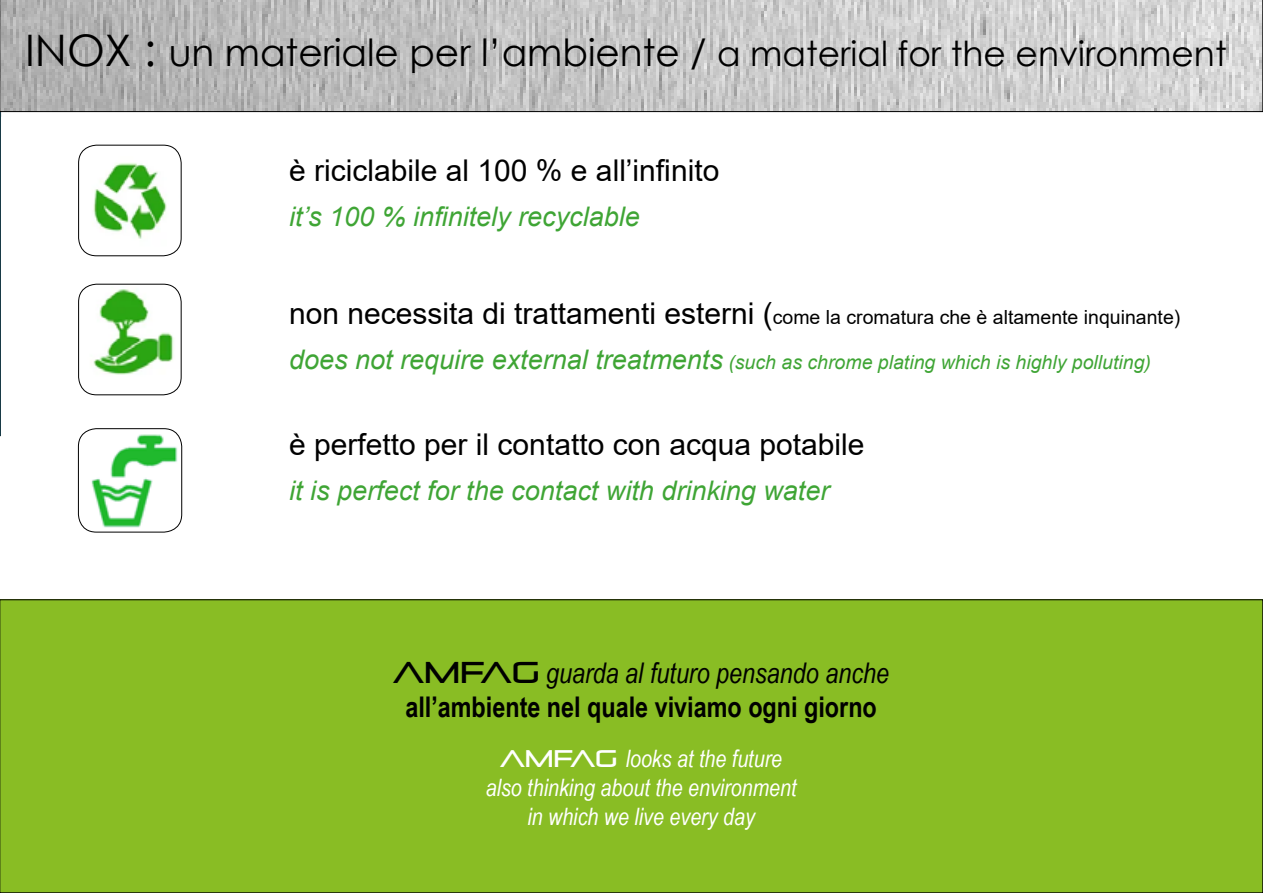
<style>
.page{position:relative;width:1263px;height:893px;background:#fff}
.page>*{position:absolute;margin:0;border:0;box-sizing:border-box;transform-origin:0 0}
.t1{font:34.5px "Century Gothic";color:#000}
.t2{font:30px "Arial";color:#000}
.t3{font:700 28.5px "Arial Narrow";color:#000}
.t4{font:italic 28.5px "Arial Narrow";color:#000}
.t5{font:italic 27px "Arial";color:#3fa535}
.t6{font:italic 24px "Arial Narrow";color:#fff}
.t7{font:italic 19.5px "Arial";color:#3fa535}
.t8{font:19.5px "Arial";color:#000}
.s1{font-size:43.5px}
.s2{font-size:45px}
.s3{font-size:37.5px}
.s4{font-size:30px}
.s5{font-size:27px}
.s6{font-family:"Pirulen";font-style:normal;font-size:30px}
.s7{font-family:"Pirulen";font-style:normal}
</style>
<div class="page">
<svg style="left:1px;top:0;width:1262px;height:112px;background:#c3c3c3"></svg>
<div style="left:0;top:600px;width:1263px;height:293px;background:#89bd24"></div>
<svg style="left:0;top:0;width:1px;height:436px"></svg>
<img style="left:79px;top:145px;width:102px;height:111px">
<div style="left:78px;top:145px;width:104px;height:111px;border:1px solid #000;border-radius:18px"></div>
<img style="left:79px;top:284px;width:102px;height:111px">
<div style="left:78px;top:284px;width:104px;height:111px;border:1px solid #000;border-radius:18px"></div>
<img style="left:80px;top:429px;width:102px;height:103px">
<div style="left:78px;top:428px;width:104px;height:104px;border:1px solid #000;border-radius:18px"></div>
<h1 class="t1" style="left:25px;top:29px;width:1203px"><span class="s1">INOX</span> <span class="s2">:</span> <span class="s3">un materiale per l’ambiente /</span> a material for the environment</h1>
<p class="t2" style="left:289px;top:150px;width:432px">è riciclabile al 100 % e all’infinito</p>
<p class="t5" style="left:289px;top:199px;width:352px">it’s 100 % infinitely recyclable</p>
<p class="t8" style="left:289px;top:303px;width:893px"><span class="s4">non necessita di trattamenti esterni (</span>come la cromatura che è altamente inquinante)</p>
<p class="t7" style="left:289px;top:349px;width:863px"><span class="s5">does not require external treatments</span> (such as chrome plating which is highly polluting)</p>
<p class="t2" style="left:289px;top:424px;width:577px">è perfetto per il contatto con acqua potabile</p>
<p class="t5" style="left:289px;top:473px;width:542px">it is perfect for the contact with drinking water</p>
<p class="t4" style="left:393px;top:653px;width:497px"><span class="s6">AMFAG</span> guarda al futuro pensando anche</p>
<p class="t3" style="left:405px;top:685px;width:473px">all’ambiente nel quale viviamo ogni giorno</p>
<p class="t6" style="left:500px;top:742px;width:284px"><span class="s7">AMFAG</span> looks at the future</p>
<p class="t6" style="left:486px;top:771px;width:312px">also thinking about the environment</p>
<p class="t6" style="left:527px;top:800px;width:229px">in which we live every day</p>
</div>
